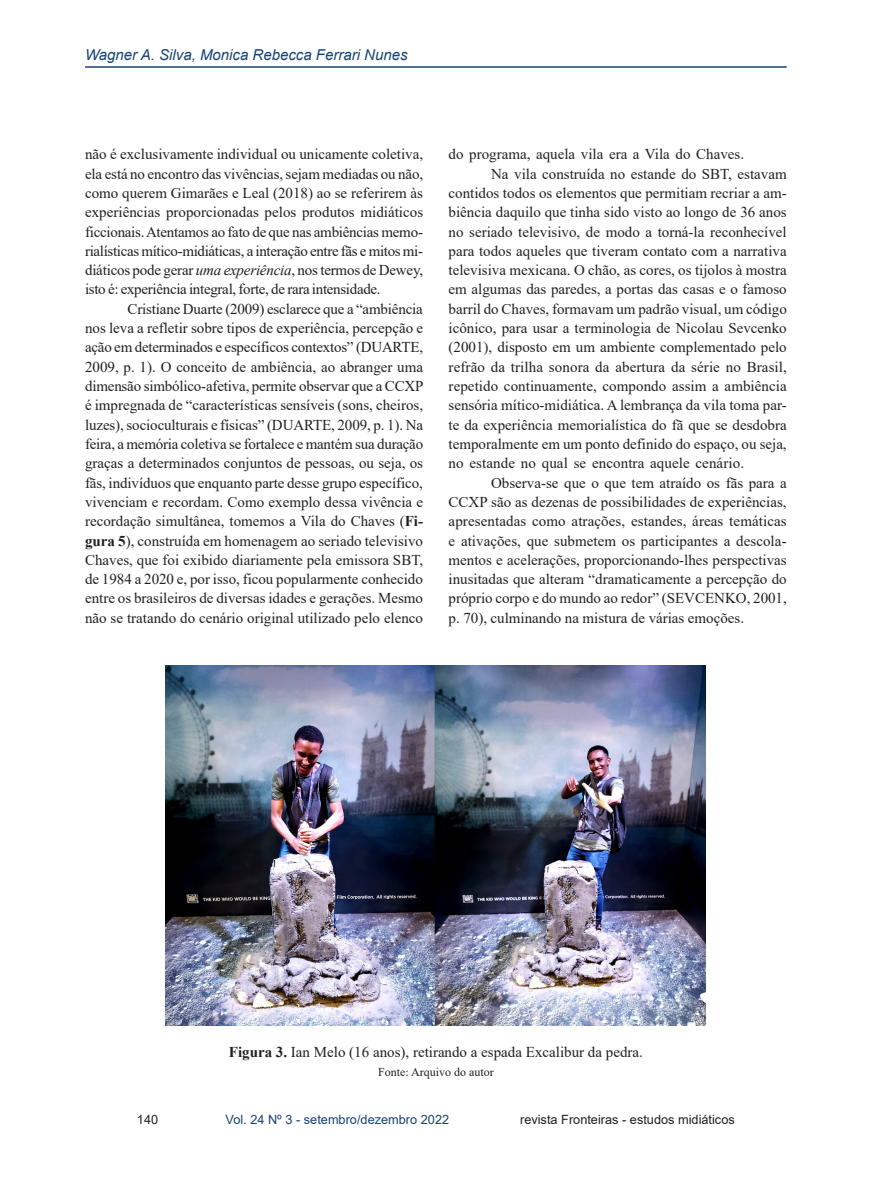
<style>
.page{position:relative;width:893px;height:1191px;background:#fff}
.page>*{position:absolute;margin:0;border:0;box-sizing:border-box;transform-origin:0 0}
.TEXTO{font:15px/19.4px "Times New Roman";color:#231f20;text-align:justify}
.LEGENDAS{font:15px "Times New Roman";color:#231f20}
.t1{font:italic 15px "Arial";color:#164476}
.t2{font:12.75px "Arial";color:#231f20}
.t3{font:12.75px "Arial";color:#164476}
.LEGENDAS-2{font:12px "Times New Roman";color:#231f20}
.s1{font-style:italic}
.s2{font-weight:700}
</style>
<div class="page">
<hr style="left:85px;top:66px;width:702px;height:2px;background:#164476">
<img style="left:166px;top:665px;width:540px;height:360px">
<p class="t1" style="left:85px;top:45px;width:324px">Wagner A. Silva, Monica Rebecca Ferrari Nunes</p>
<p class="TEXTO" style="left:85px;top:144px;width:340px">não é exclusivamente individual ou unicamente coletiva, ela está no encontro das vivências, sejam mediadas ou não, como querem Gimarães e Leal (2018) ao se referirem às experiências proporcionadas pelos produtos midiáticos ficcionais. Atentamos ao fato de que nas ambiências memo&shy;rialísticas mítico-midiáticas, a interação entre fãs e mitos mi&shy;diáticos pode gerar <span class="s1">uma experiência</span>, nos termos de Dewey, isto é: experiência integral, forte, de rara intensidade.</p>
<p class="TEXTO" style="left:85px;top:298px;width:340px;text-indent:43px">Cristiane Duarte (2009) esclarece que a “ambiência nos leva a refletir sobre tipos de experiência, percepção e ação em determinados e específicos contextos” (DUARTE, 2009, p. 1). O conceito de ambiência, ao abranger uma dimensão simbólico-afetiva, permite observar que a CCXP é impregnada de “características sensíveis (sons, cheiros, luzes), socioculturais e físicas” (DUARTE, 2009, p. 1). Na feira, a memória coletiva se fortalece e mantém sua duração graças a determinados conjuntos de pessoas, ou seja, os fãs, indivíduos que enquanto parte desse grupo específico, vivenciam e recordam. Como exemplo dessa vivência e recordação simultânea, tomemos a Vila do Chaves (<span class="s2">Fi&shy;gura 5</span>), construída em homenagem ao seriado televisivo Chaves, que foi exibido diariamente pela emissora SBT, de 1984 a 2020 e, por isso, ficou popularmente conhecido entre os brasileiros de diversas idades e gerações. Mesmo não se tratando do cenário original utilizado pelo elenco</p>
<p class="TEXTO" style="left:449px;top:144px;width:297px">do programa, aquela vila era a Vila do Chaves.</p>
<p class="TEXTO" style="left:449px;top:163px;width:340px;text-indent:43px">Na vila construída no estande do SBT, estavam contidos todos os elementos que permitiam recriar a am&shy;biência daquilo que tinha sido visto ao longo de 36 anos no seriado televisivo, de modo a torná-la reconhecível para todos aqueles que tiveram contato com a narrativa televisiva mexicana. O chão, as cores, os tijolos à mostra em algumas das paredes, a portas das casas e o famoso barril do Chaves, formavam um padrão visual, um código icônico, para usar a terminologia de Nicolau Sevcenko (2001), disposto em um ambiente complementado pelo refrão da trilha sonora da abertura da série no Brasil, repetido continuamente, compondo assim a ambiência sensória mítico-midiática. A lembrança da vila toma par&shy;te da experiência memorialística do fã que se desdobra temporalmente em um ponto definido do espaço, ou seja, no estande no qual se encontra aquele cenário.</p>
<p class="TEXTO" style="left:449px;top:472px;width:340px;text-indent:43px">Observa-se que o que tem atraído os fãs para a CCXP são as dezenas de possibilidades de experiências, apresentadas como atrações, estandes, áreas temáticas e ativações, que submetem os participantes a descola&shy;mentos e acelerações, proporcionando-lhes perspectivas inusitadas que alteram “dramaticamente a percepção do próprio corpo e do mundo ao redor” (SEVCENKO, 2001, p. 70), culminando na mistura de várias emoções.</p>
<p class="LEGENDAS" style="left:229px;top:1041px;width:416px"><span class="s2">Figura 3.</span> Ian Melo (16 anos), retirando a espada Excalibur da pedra.</p>
<p class="LEGENDAS-2" style="left:378px;top:1063px;width:117px">Fonte: Arquivo do autor</p>
<p class="t2" style="left:137px;top:1110px;width:23px">140</p>
<p class="t3" style="left:226px;top:1110px;width:225px">Vol. 24 Nº 3 - setembro/dezembro 2022</p>
<p class="t2" style="left:520px;top:1110px;width:216px">revista Fronteiras - estudos midiáticos</p>
</div>
